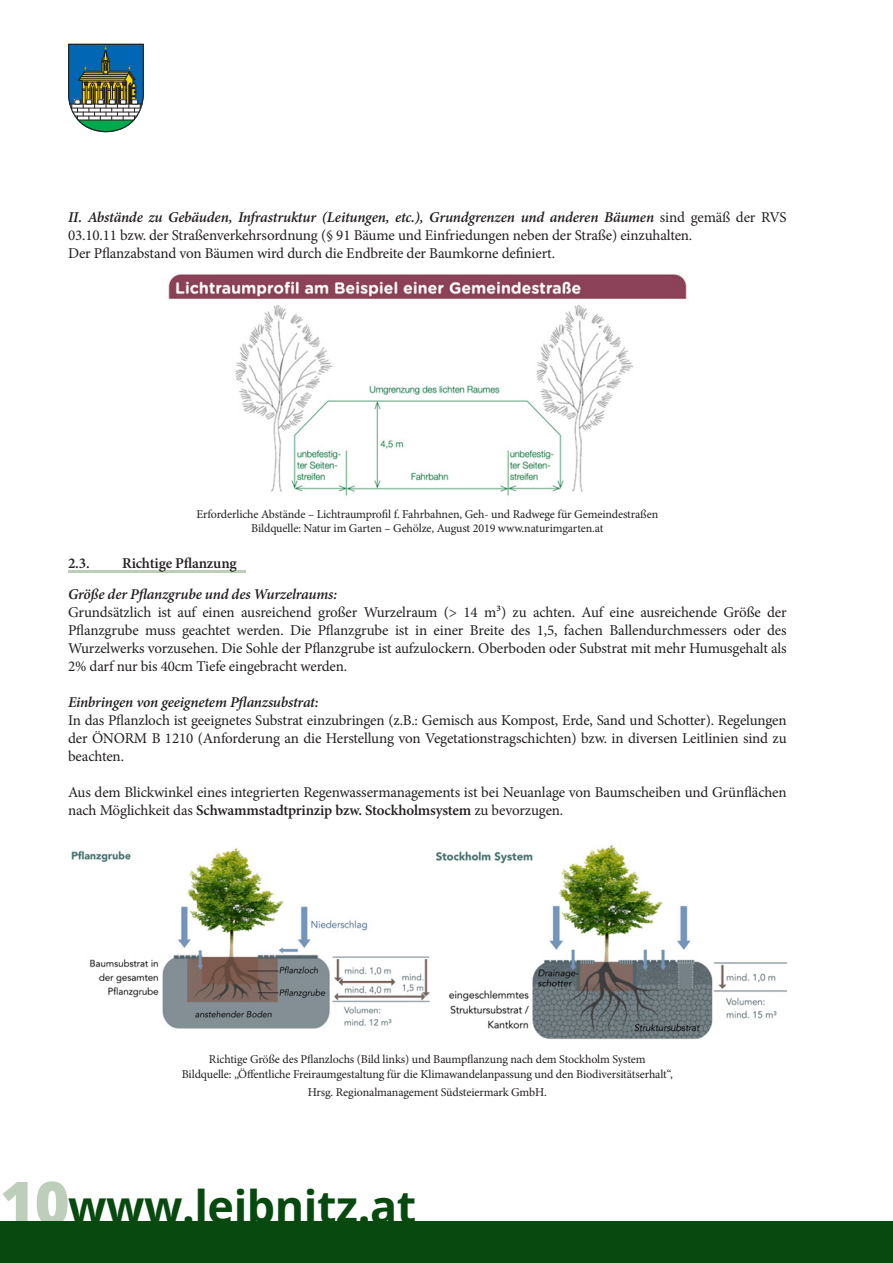
<style>
.page{position:relative;width:893px;height:1263px;background:#fff}
.page>*{position:absolute;margin:0;border:0;box-sizing:border-box;transform-origin:0 0}
.t1{font:700 44.85px "Open Sans";letter-spacing:-.01em;color:#07490e}
.t2{font:15px/18px "Minion Pro";letter-spacing:-.01em;color:#231f20}
.t3{font:italic 600 15px "Minion Pro";letter-spacing:-.015em;color:#231f20}
.t4{font:600 15px "Minion Pro";letter-spacing:-.01em;color:#231f20}
.t5{font:12px/14.4px "Minion Pro";letter-spacing:-.01em;color:#231f20;text-align:center}
.s1{font-weight:600;font-style:italic}
.s2{font-weight:600}
.s3{font-weight:800;font-size:60px;color:#bdceba}
</style>
<div class="page">
<div style="left:0;top:1221px;width:893px;height:42px;background:#07490e"></div>
<svg style="left:68px;top:44px;width:76px;height:88px;background:#568080"></svg>
<hr style="left:68px;top:570px;width:177px;height:2px;background:#bdceba">
<img style="left:168px;top:274px;width:519px;height:222px">
<img style="left:71px;top:848px;width:359px;height:181px">
<img style="left:435px;top:845px;width:352px;height:195px">
<p class="t2" style="left:68px;top:209px;width:720px"><span class="s1">II. Abstände zu Gebäuden, Infrastruktur (Leitungen, etc.), Grundgrenzen und anderen Bäumen</span> sind gemäß der RVS<br>03.10.11 bzw. der Straßenverkehrsordnung (§ 91 Bäume und Einfriedungen neben der Straße) einzuhalten.<br>Der Pflanzabstand von Bäumen wird durch die Endbreite der Baumkorne definiert.</p>
<p class="t5" style="left:196px;top:507px;width:463px">Erforderliche Abstände – Lichtraumprofil f. Fahrbahnen, Geh- und Radwege für Gemeindestraßen<br>Bildquelle: Natur im Garten – Gehölze, August 2019 www.naturimgarten.at</p>
<p class="t4" style="left:68px;top:553px;width:23px">2.3.</p>
<p class="t4" style="left:122px;top:553px;width:116px">Richtige Pflanzung</p>
<p class="t3" style="left:68px;top:583px;width:271px">Größe der Pflanzgrube und des Wurzelraums:</p>
<p class="t2" style="left:68px;top:603px;width:720px;text-align:justify">Grundsätzlich ist auf einen ausreichend großer Wurzelraum (&gt; 14 m³) zu achten. Auf eine ausreichende Größe der Pflanzgrube muss geachtet werden. Die Pflanzgrube ist in einer Breite des 1,5, fachen Ballendurchmessers oder des Wurzelwerks vorzusehen. Die Sohle der Pflanzgrube ist aufzulockern. Oberboden oder Substrat mit mehr Humusgehalt als 2% darf nur bis 40cm Tiefe eingebracht werden.</p>
<p class="t3" style="left:68px;top:691px;width:252px">Einbringen von geeignetem Pflanzsubstrat:</p>
<p class="t2" style="left:68px;top:711px;width:720px;text-align:justify">In das Pflanzloch ist geeignetes Substrat einzubringen (z.B.: Gemisch aus Kompost, Erde, Sand und Schotter). Regelungen der ÖNORM B 1210 (Anforderung an die Herstellung von Vegetationstragschichten) bzw. in diversen Leitlinien sind zu beachten.</p>
<p class="t2" style="left:68px;top:783px;width:720px">Aus dem Blickwinkel eines integrierten Regenwassermanagements ist bei Neuanlage von Baumscheiben und Grünflächen nach Möglichkeit das <span class="s2">Schwammstadtprinzip bzw. Stockholmsystem</span> zu bevorzugen.</p>
<p class="t5" style="left:182px;top:1052px;width:493px">Richtige Größe des Pflanzlochs (Bild links) und Baumpflanzung nach dem Stockholm System<br>Bildquelle: „Öffentliche Freiraumgestaltung für die Klimawandelanpassung und den Biodiversitätserhalt“,</p>
<p class="t5" style="left:308px;top:1085px;width:241px">Hrsg. Regionalmanagement Südsteiermark GmbH.</p>
<h1 class="t1" style="left:0;top:1175px;width:418px"><span class="s3">10</span>www.leibnitz.at</h1>
</div>
